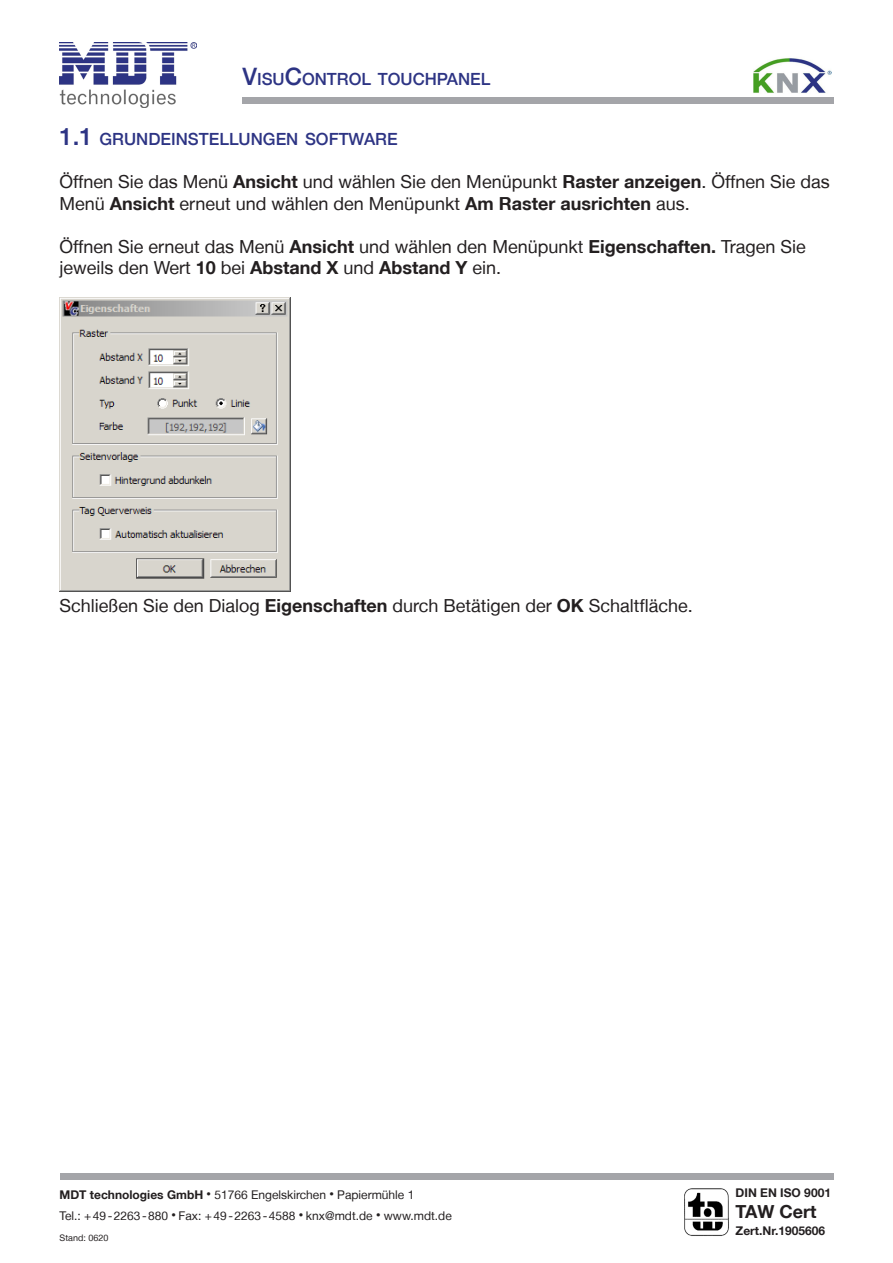
<style>
.page{position:relative;width:893px;height:1263px;background:#fff}
.page>*{position:absolute;margin:0;border:0;box-sizing:border-box;transform-origin:0 0}
.t1{font:18px/21.6px "Helvetica Neue LT";color:#231f20}
.t2{font:700 18px "Helvetica Neue LT";color:#231f20}
.No_Spacing{font:500 16.8px "Helvetica Neue LT";color:#2d3484}
.t3{font:12px/21px "Helvetica Neue LT";color:#231f20}
.t4{font:700 12px "Helvetica Neue LT";color:#231f20}
.t5{font:9px "Helvetica Neue LT";color:#231f20}
.s1{font-size:24px}
.s2{font-weight:700}
.s3{font-size:9px}
</style>
<div class="page">
<img style="left:60px;top:298px;width:230px;height:293px">
<img style="left:60px;top:43px;width:137px;height:65px">
<div style="left:242px;top:98px;width:591px;height:6px;background:#a4a5a9"></div>
<div style="left:60px;top:1174px;width:773px;height:6px;background:#a4a5a9"></div>
<img style="left:685px;top:1188px;width:44px;height:48px">
<img style="left:753px;top:57px;width:79px;height:36px">
<p class="No_Spacing" style="left:242px;top:69px;width:250px"><span class="s1">V</span>ISU<span class="s1">C</span>ONTROL TOUCHPANEL</p>
<p class="No_Spacing" style="left:60px;top:129px;width:340px"><span class="s1">1.1</span> GRUNDEINSTELLUNGEN SOFTWARE</p>
<p class="t1" style="left:60px;top:170px;width:772px">Öffnen Sie das Menü <span class="s2">Ansicht</span> und wählen Sie den Menüpunkt <span class="s2">Raster anzeigen</span>. Öffnen Sie das<br>Menü <span class="s2">Ansicht</span> erneut und wählen den Menüpunkt <span class="s2">Am Raster ausrichten</span> aus.</p>
<p class="t1" style="left:60px;top:235px;width:748px">Öffnen Sie erneut das Menü <span class="s2">Ansicht</span> und wählen den Menüpunkt <span class="s2">Eigenschaften.</span> Tragen Sie jeweils den Wert <span class="s2">10</span> bei <span class="s2">Abstand X</span> und <span class="s2">Abstand Y</span> ein.</p>
<p class="t1" style="left:60px;top:595px;width:635px">Schließen Sie den Dialog <span class="s2">Eigenschaften</span> durch Betätigen der <span class="s2">OK</span> Schaltfläche.</p>
<p class="t3" style="left:60px;top:1183px;width:394px"><span class="s2">MDT technologies GmbH</span> <span class="s3">•</span> 51766 Engelskirchen <span class="s3">•</span> Papiermühle 1<br>Tel.: +49-2263-880 <span class="s3">•</span> Fax: +49-2263-4588 <span class="s3">•</span> knx@mdt.de <span class="s3">•</span> www.mdt.de</p>
<p class="t5" style="left:60px;top:1232px;width:50px">Stand: 0620</p>
<p class="t4" style="left:736px;top:1185px;width:97px">DIN EN ISO 9001</p>
<p class="t2" style="left:736px;top:1200px;width:82px">TAW Cert</p>
<p class="t4" style="left:736px;top:1223px;width:91px">Zert.Nr.1905606</p>
</div>
